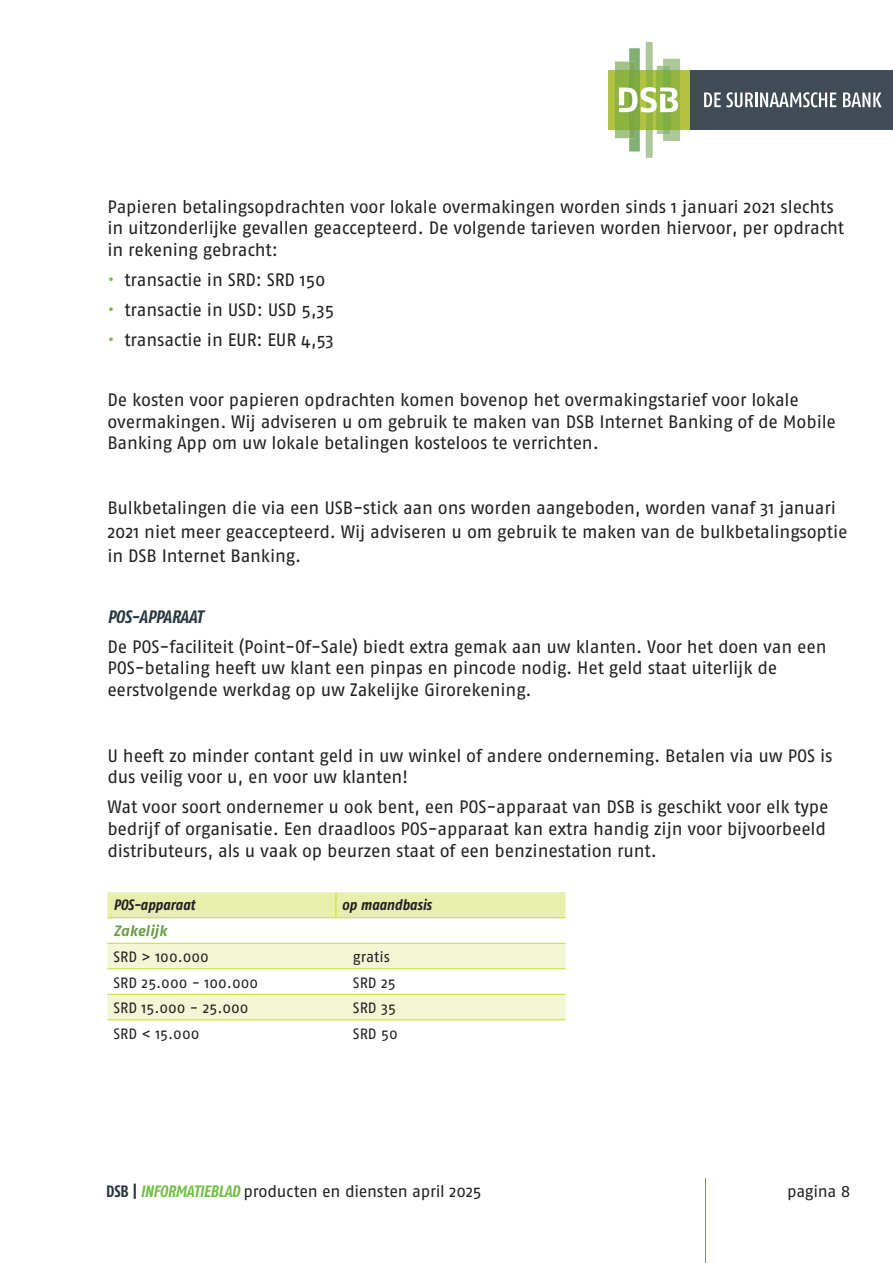
<style>
.page{position:relative;width:893px;height:1263px;background:#fff}
.page>*{position:absolute;margin:0;border:0;box-sizing:border-box;transform-origin:0 0}
.t1{font:18px/21.6px "Fago No";letter-spacing:-.01em;color:#231f20}
.t2{font:italic 700 18px "Fago Co";letter-spacing:-.01em;color:#27373f}
.t3{font:16.5px "Fago No";letter-spacing:-.02em;color:#231f20}
.t4{font:15px "Fago No";color:#231f20}
.t5{font:italic 700 15px "Fago Co";color:#231f20}
.t6{font:italic 700 15px "Fago No";color:#699d45}
.s1{color:#71bf44}
.s2{font-family:"Fago Co";font-weight:700;color:#27373f}
.s3{font-family:"Fago Co";font-weight:700;font-style:italic;color:#71bf44}
</style>
<div class="page">
<div style="left:608px;top:70px;width:82px;height:59px;background:#b3c242"></div>
<div style="left:690px;top:70px;width:203px;height:59px;background:#414b56"></div>
<svg style="left:704px;top:92px;width:132px;height:15px"></svg>
<svg style="left:843px;top:93px;width:38px;height:14px"></svg>
<svg style="left:615px;top:42px;width:65px;height:116px"></svg>
<hr style="left:705px;top:1178px;width:1px;height:85px;background:#699d45">
<svg style="left:107px;top:944px;width:459px;height:75px"></svg>
<hr style="left:107px;top:943px;width:229px;height:1px;background:#cadb2a">
<hr style="left:336px;top:943px;width:230px;height:1px;background:#cadb2a">
<hr style="left:107px;top:968px;width:229px;height:1px;background:#cadb2a">
<hr style="left:336px;top:968px;width:230px;height:1px;background:#cadb2a">
<hr style="left:107px;top:994px;width:229px;height:1px;background:#cadb2a">
<hr style="left:336px;top:994px;width:230px;height:1px;background:#cadb2a">
<hr style="left:107px;top:1019px;width:229px;height:1px;background:#cadb2a">
<hr style="left:336px;top:1019px;width:230px;height:1px;background:#cadb2a">
<svg style="left:107px;top:892px;width:459px;height:26px;background:#e6edaa"></svg>
<p class="t1" style="left:107px;top:195px;width:738px">Papieren betalingsopdrachten voor lokale overmakingen worden sinds 1 januari 2021 slechts in uitzonderlijke gevallen geaccepteerd. De volgende tarieven worden hiervoor, per opdracht in rekening gebracht:</p>
<p class="t1" style="left:107px;top:269px;width:220px"><span class="s1">•</span> transactie in SRD: SRD 150</p>
<p class="t1" style="left:107px;top:299px;width:228px"><span class="s1">•</span> transactie in USD: USD 5,35</p>
<p class="t1" style="left:107px;top:329px;width:228px"><span class="s1">•</span> transactie in EUR: EUR 4,53</p>
<p class="t1" style="left:107px;top:389px;width:730px">De kosten voor papieren opdrachten komen bovenop het overmakingstarief voor lokale overmakingen. Wij adviseren u om gebruik te maken van DSB Internet Banking of de Mobile<br>Banking App om uw lokale betalingen kosteloos te verrichten.</p>
<p class="t1" style="left:107px;top:496px;width:742px;line-height:24px">Bulkbetalingen die via een USB-stick aan ons worden aangeboden, worden vanaf 31 januari<br>2021 niet meer geaccepteerd. Wij adviseren u om gebruik te maken van de bulkbetalingsoptie in DSB Internet Banking.</p>
<p class="t2" style="left:107px;top:606px;width:97px">POS-APPARAAT</p>
<p class="t1" style="left:107px;top:635px;width:721px">De POS-faciliteit (Point-Of-Sale) biedt extra gemak aan uw klanten. Voor het doen van een<br>POS-betaling heeft uw klant een pinpas en pincode nodig. Het geld staat uiterlijk de eerstvolgende werkdag op uw Zakelijke Girorekening.</p>
<p class="t1" style="left:107px;top:744px;width:727px">U heeft zo minder contant geld in uw winkel of andere onderneming. Betalen via uw POS is dus veilig voor u, en voor uw klanten!</p>
<p class="t1" style="left:107px;top:796px;width:723px">Wat voor soort ondernemer u ook bent, een POS-apparaat van DSB is geschikt voor elk type bedrijf of organisatie. Een draadloos POS-apparaat kan extra handig zijn voor bijvoorbeeld distributeurs, als u vaak op beurzen staat of een benzinestation runt.</p>
<p class="t5" style="left:113px;top:896px;width:83px">POS-apparaat</p>
<p class="t5" style="left:342px;top:896px;width:91px">op maandbasis</p>
<p class="t6" style="left:113px;top:922px;width:55px">Zakelijk</p>
<p class="t4" style="left:113px;top:948px;width:97px">SRD &gt; 100.000</p>
<p class="t4" style="left:353px;top:948px;width:39px">gratis</p>
<p class="t4" style="left:113px;top:974px;width:146px">SRD 25.000 - 100.000</p>
<p class="t4" style="left:353px;top:974px;width:44px">SRD 25</p>
<p class="t4" style="left:113px;top:999px;width:137px">SRD 15.000 - 25.000</p>
<p class="t4" style="left:353px;top:999px;width:45px">SRD 35</p>
<p class="t4" style="left:113px;top:1025px;width:88px">SRD &lt; 15.000</p>
<p class="t4" style="left:353px;top:1025px;width:46px">SRD 50</p>
<p class="t3" style="left:106px;top:1182px;width:377px"><span class="s2">DSB</span> <span class="s2">|</span> <span class="s3">INFORMATIEBLAD</span> producten en diensten april 2025</p>
<p class="t3" style="left:787px;top:1182px;width:65px">pagina 8</p>
</div>
